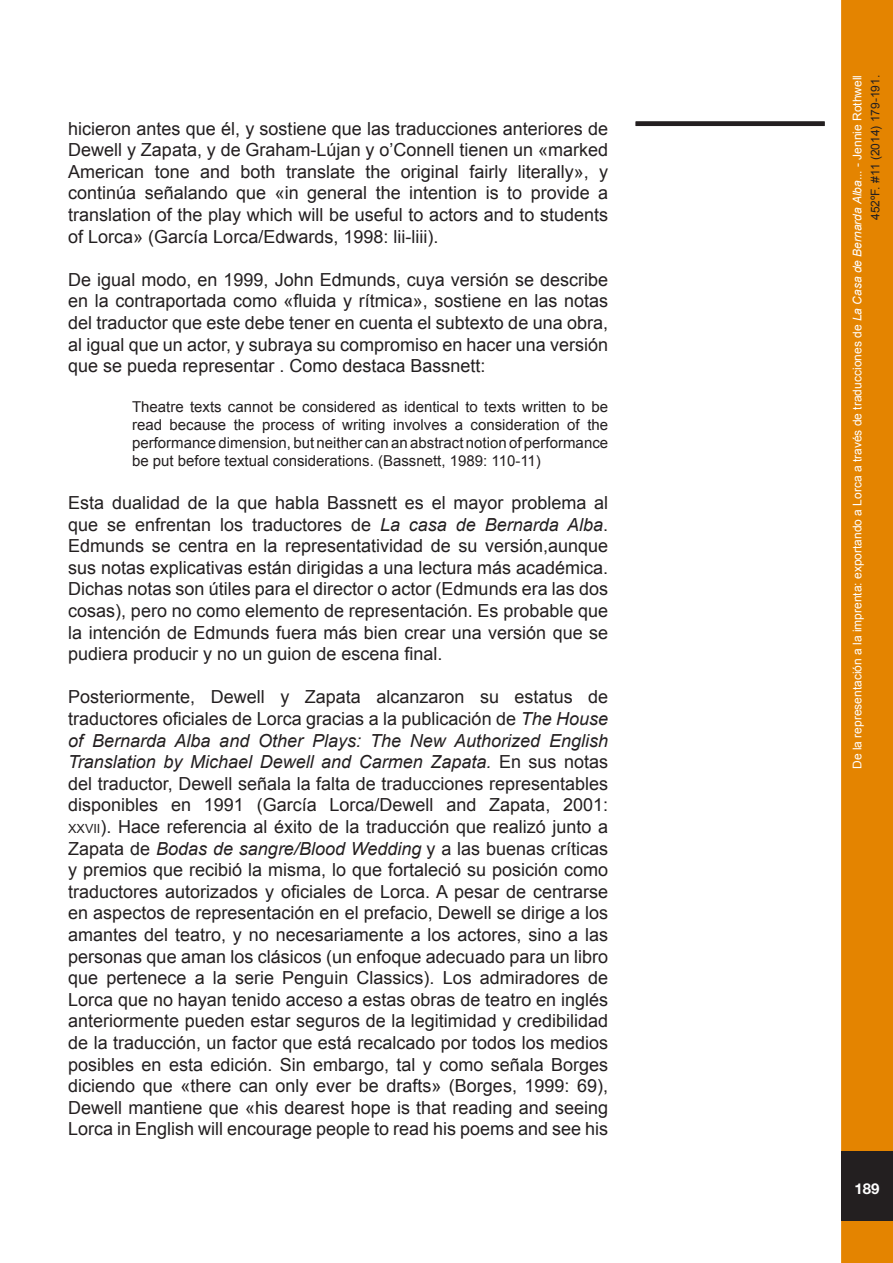
<style>
.page{position:relative;width:893px;height:1263px;background:#fff}
.page>*{position:absolute;margin:0;border:0;box-sizing:border-box;transform-origin:0 0}
.t1{font:18px/21.6px "Arial";color:#231f20;text-align:justify}
.t2{font:15px/18px "Arial";color:#231f20;text-align:justify}
.t3{font:700 15px "Helvetica Neue";color:#fff}
.t4{font:12px/18px "Arial";color:#fff;text-align:right}
.s1{font-style:italic}
.s2{font-size:12.6px}
.s3{color:#231f20}
</style>
<div class="page">
<div style="left:843px;top:2px;width:48px;height:1259px;background:#e48400"></div>
<div style="left:841px;top:0;width:52px;height:1263px;border:3px solid #e48400"></div>
<div style="left:841px;top:1151px;width:52px;height:70px;background:#231f20"></div>
<div style="left:636px;top:121px;width:189px;height:5px;background:#231f20"></div>
<p class="t1" style="left:68px;top:118px;width:541px">hicieron antes que él, y sostiene que las traducciones anteriores de Dewell y Zapata, y de Graham-Lújan y o’Connell tienen un «marked American tone and both translate the original fairly literally», y continúa señalando que «in general the intention is to provide a translation of the play which will be useful to actors and to students of Lorca» (García Lorca/Edwards, 1998: lii-liii).</p>
<p class="t1" style="left:68px;top:269px;width:541px">De igual modo, en 1999, John Edmunds, cuya versión se describe en la contraportada como «fluida y rítmica», sostiene en las notas del traductor que este debe tener en cuenta el subtexto de una obra, al igual que un actor, y subraya su compromiso en hacer una versión que se pueda representar . Como destaca Bassnett:</p>
<p class="t2" style="left:132px;top:398px;width:478px">Theatre texts cannot be considered as identical to texts written to be read because the process of writing involves a consideration of the performance dimension, but neither can an abstract notion of performance be put before textual considerations. (Bassnett, 1989: 110-11)</p>
<p class="t1" style="left:68px;top:492px;width:541px">Esta dualidad de la que habla Bassnett es el mayor problema al que se enfrentan los traductores de <span class="s1">La casa de Bernarda Alba</span>.<br>Edmunds se centra en la representatividad de su versión,aunque sus notas explicativas están dirigidas a una lectura más académica.<br>Dichas notas son útiles para el director o actor (Edmunds era las dos cosas), pero no como elemento de representación. Es probable que la intención de Edmunds fuera más bien crear una versión que se pudiera producir y no un guion de escena final.</p>
<p class="t1" style="left:68px;top:686px;width:541px">Posteriormente, Dewell y Zapata alcanzaron su estatus de traductores oficiales de Lorca gracias a la publicación de <span class="s1">The House of Bernarda Alba and Other Plays: The New Authorized English Translation by Michael Dewell and Carmen Zapata.</span> En sus notas del traductor, Dewell señala la falta de traducciones representables disponibles en 1991 (García Lorca/Dewell and Zapata, 2001:<br><span class="s2">XXVII</span>). Hace referencia al éxito de la traducción que realizó junto a Zapata de <span class="s1">Bodas de sangre/Blood Wedding</span> y a las buenas críticas y premios que recibió la misma, lo que fortaleció su posición como traductores autorizados y oficiales de Lorca. A pesar de centrarse en aspectos de representación en el prefacio, Dewell se dirige a los amantes del teatro, y no necesariamente a los actores, sino a las personas que aman los clásicos (un enfoque adecuado para un libro que pertenece a la serie Penguin Classics). Los admiradores de Lorca que no hayan tenido acceso a estas obras de teatro en inglés anteriormente pueden estar seguros de la legitimidad y credibilidad de la traducción, un factor que está recalcado por todos los medios posibles en esta edición. Sin embargo, tal y como señala Borges diciendo que «there can only ever be drafts» (Borges, 1999: 69), Dewell mantiene que «his dearest hope is that reading and seeing Lorca in English will encourage people to read his poems and see his</p>
<p class="t4" style="left:848px;top:769px;width:695px;rotate:-90deg">De la representación a la imprenta: exportando a Lorca a través de traducciones de <span class="s1">La Casa de Bernarda Alba</span>... - Jennie Rothwell<br><span class="s3">452ºF. #11 (2014) 179-191.</span></p>
<p class="t3" style="left:854px;top:1179px;width:27px">189</p>
</div>
